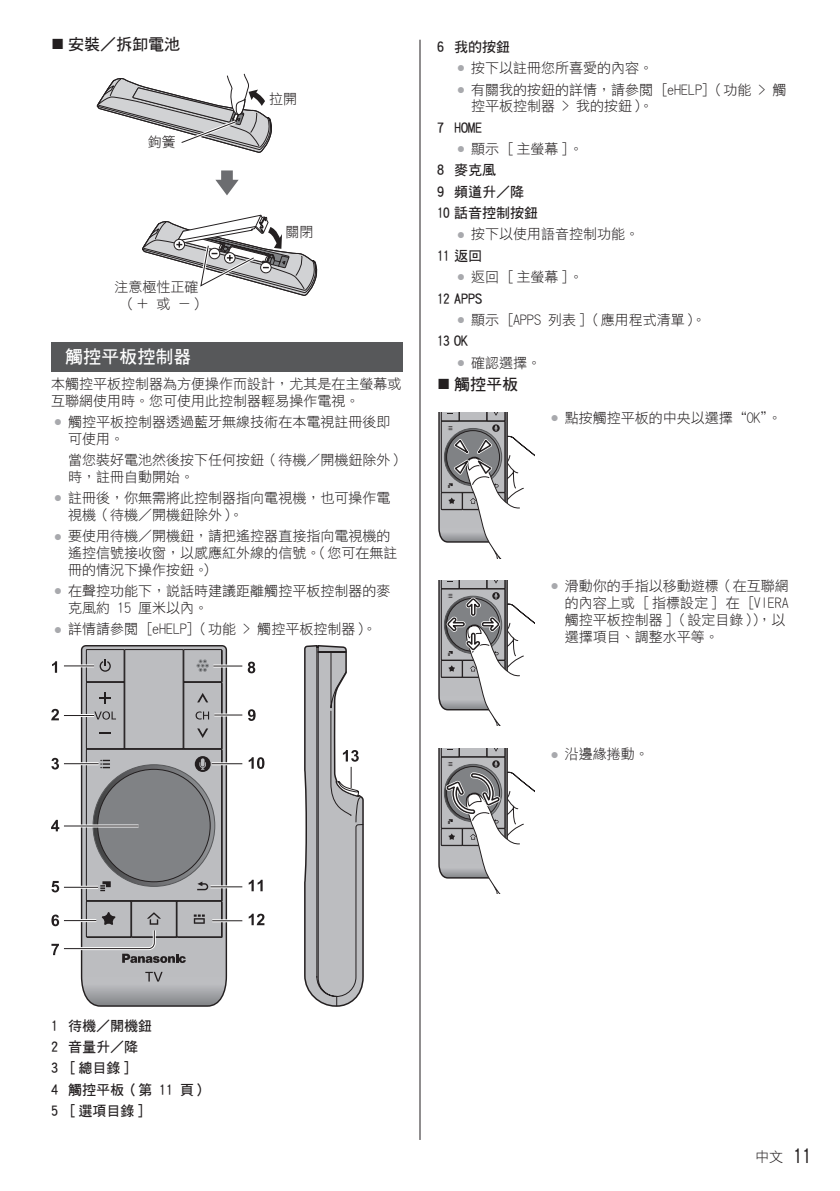
<style>
.page{position:relative;width:840px;height:1191px;background:#fff}
.page>*{position:absolute;margin:0;border:0;box-sizing:border-box;transform-origin:0 0}
.t1{font:18px "DF Hei W7 WIN BF";color:#fff}
.t2{font:16px "DF Hei W7 WIN BF";color:#231f20}
.t3{font:14px/16.8px "DF Hei W3 WIN BF";color:#231f20}
.t4{font:14px/21.4px "DF Hei W7 WIN BF";color:#231f20}
.t5{font:14px "DF Hei W7 WIN BF";color:#231f20;scale:.95 1}
.s1{font-family:"Arial";font-weight:700;font-size:22px}
.s2{font-family:"Arial";color:#a8a9ad}
.s3{font-family:"DF Hei W7 WIN BF";font-size:20px}
</style>
<div class="page">
<hr style="left:419px;top:40px;width:1px;height:1100px;background:#231f20">
<svg style="left:438px;top:412px;width:95px;height:146px"></svg>
<svg style="left:438px;top:580px;width:95px;height:146px"></svg>
<svg style="left:438px;top:748px;width:95px;height:146px"></svg>
<svg style="left:97px;top:73px;width:175px;height:80px"></svg>
<svg style="left:215px;top:170px;width:23px;height:25px"></svg>
<svg style="left:142px;top:214px;width:176px;height:82px"></svg>
<div style="left:51px;top:342px;width:352px;height:30px;background:#57585a"></div>
<svg style="left:80px;top:645px;width:148px;height:362px;background:#a2a2a4"></svg>
<div style="left:177px;top:901px;width:45px;height:37px;border:1px solid #231f20"></div>
<div style="left:86px;top:649px;width:38px;height:32px;background:#bcbdc0"></div>
<div style="left:86px;top:649px;width:38px;height:33px;border:1px solid #231f20"></div>
<div style="left:125px;top:649px;width:58px;height:99px;background:#bcbdc0"></div>
<div style="left:124px;top:649px;width:59px;height:100px;border:1px solid #231f20"></div>
<div style="left:86px;top:749px;width:135px;height:151px;background:#bcbdc0"></div>
<div style="left:86px;top:749px;width:136px;height:152px;border:1px solid #231f20"></div>
<div style="left:86px;top:901px;width:45px;height:35px;background:#bcbdc0"></div>
<div style="left:86px;top:900px;width:45px;height:37px;border:1px solid #231f20"></div>
<div style="left:131px;top:901px;width:45px;height:35px;background:#bcbdc0"></div>
<div style="left:131px;top:900px;width:46px;height:37px;border:1px solid #231f20"></div>
<div style="left:177px;top:901px;width:44px;height:35px;background:#bcbdc0"></div>
<div style="left:176px;top:900px;width:46px;height:37px;border:1px solid #231f20"></div>
<div style="left:86px;top:682px;width:38px;height:66px;background:#bcbdc0"></div>
<div style="left:86px;top:682px;width:38px;height:67px;border:1px solid #231f20"></div>
<div style="left:184px;top:682px;width:37px;height:66px;background:#bcbdc0"></div>
<div style="left:183px;top:682px;width:39px;height:67px;border:1px solid #231f20"></div>
<div style="left:184px;top:649px;width:37px;height:32px;background:#bcbdc0"></div>
<div style="left:183px;top:649px;width:39px;height:33px;border:1px solid #231f20"></div>
<svg style="left:93px;top:764px;width:122px;height:122px;background:#606163"></svg>
<div style="left:98px;top:769px;width:112px;height:112px;background:#808285;border-radius:50%"></div>
<hr style="left:64px;top:664px;width:30px;height:3px;background:#fff">
<hr style="left:64px;top:665px;width:30px;height:1px;background:#231f20">
<hr style="left:64px;top:714px;width:30px;height:3px;background:#fff">
<hr style="left:64px;top:715px;width:30px;height:1px;background:#231f20">
<hr style="left:64px;top:762px;width:34px;height:3px;background:#fff">
<hr style="left:64px;top:763px;width:34px;height:1px;background:#231f20">
<hr style="left:64px;top:885px;width:34px;height:3px;background:#fff">
<hr style="left:64px;top:886px;width:34px;height:1px;background:#231f20">
<hr style="left:64px;top:824px;width:74px;height:3px;background:#fff">
<hr style="left:64px;top:825px;width:74px;height:1px;background:#231f20">
<hr style="left:210px;top:885px;width:32px;height:3px;background:#fff">
<hr style="left:210px;top:886px;width:32px;height:1px;background:#231f20">
<hr style="left:211px;top:762px;width:31px;height:3px;background:#fff">
<hr style="left:211px;top:763px;width:31px;height:1px;background:#231f20">
<hr style="left:212px;top:919px;width:30px;height:3px;background:#fff">
<hr style="left:212px;top:920px;width:30px;height:1px;background:#231f20">
<svg style="left:52px;top:661px;width:5px;height:12px"></svg>
<svg style="left:51px;top:709px;width:8px;height:11px"></svg>
<svg style="left:51px;top:758px;width:8px;height:11px"></svg>
<svg style="left:51px;top:820px;width:8px;height:11px"></svg>
<svg style="left:51px;top:881px;width:8px;height:11px"></svg>
<svg style="left:196px;top:659px;width:59px;height:14px"></svg>
<svg style="left:248px;top:879px;width:14px;height:12px"></svg>
<svg style="left:248px;top:757px;width:16px;height:12px"></svg>
<svg style="left:248px;top:709px;width:7px;height:12px"></svg>
<svg style="left:248px;top:913px;width:16px;height:12px"></svg>
<svg style="left:304px;top:645px;width:60px;height:362px"></svg>
<svg style="left:197px;top:881px;width:11px;height:9px"></svg>
<svg style="left:197px;top:693px;width:11px;height:9px"></svg>
<svg style="left:197px;top:728px;width:11px;height:10px"></svg>
<svg style="left:195px;top:711px;width:47px;height:8px"></svg>
<svg style="left:100px;top:732px;width:11px;height:2px"></svg>
<svg style="left:100px;top:692px;width:11px;height:11px"></svg>
<svg style="left:94px;top:711px;width:22px;height:8px"></svg>
<svg style="left:99px;top:659px;width:12px;height:12px"></svg>
<svg style="left:194px;top:914px;width:11px;height:3px"></svg>
<svg style="left:194px;top:918px;width:11px;height:5px"></svg>
<svg style="left:100px;top:881px;width:11px;height:10px"></svg>
<svg style="left:100px;top:759px;width:10px;height:9px"></svg>
<svg style="left:51px;top:911px;width:135px;height:52px"></svg>
<svg style="left:81px;top:971px;width:145px;height:35px;background:#a8a9ac"></svg>
<svg style="left:195px;top:756px;width:15px;height:16px"></svg>
<p class="t2" style="left:51px;top:36px;width:131px"><span class="s1">■</span> 安裝／拆卸電池</p>
<p class="t3" style="left:148px;top:133px;width:29px">鉤簧</p>
<p class="t3" style="left:114px;top:278px;width:92px;text-align:center">注意極性正確（＋ 或 －）</p>
<p class="t3" style="left:269px;top:91px;width:29px">拉開</p>
<p class="t3" style="left:285px;top:224px;width:29px">關閉</p>
<p class="t1" style="left:65px;top:347px;width:127px">觸控平板控制器</p>
<p class="t3" style="left:51px;top:375px;width:351px">本觸控平板控制器為方便操作而設計，尤其是在主螢幕或互聯網使用時。您可使用此控制器輕易操作電視。</p>
<p class="t3" style="left:68px;top:413px;width:323px;text-indent:-14px"><span class="s2">●</span> 觸控平板控制器透過藍牙無線技術在本電視註冊後即可使用。</p>
<p class="t3" style="left:68px;top:451px;width:337px">當您裝好電池然後按下任何按鈕（待機／開機鈕除外）時，註冊自動開始。</p>
<p class="t3" style="left:68px;top:489px;width:323px;text-indent:-14px"><span class="s2">●</span> 註冊後，你無需將此控制器指向電視機，也可操作電視機（待機／開機鈕除外）。</p>
<p class="t3" style="left:68px;top:527px;width:330px;text-indent:-14px"><span class="s2">●</span> 要使用待機／開機鈕，請把遙控器直接指向電視機的遙控信號接收窗，以感應紅外線的信號。（您可在無註冊的情況下操作按鈕。）</p>
<p class="t3" style="left:68px;top:582px;width:323px;text-indent:-14px"><span class="s2">●</span> 在聲控功能下，說話時建議距離觸控平板控制器的麥克風約 15 厘米以內。</p>
<p class="t3" style="left:54px;top:621px;width:324px"><span class="s2">●</span> 詳情請參閱 [eHELP]（功能 &gt; 觸控平板控制器）。</p>
<p class="t4" style="left:437px;top:36px;width:75px">6 我的按鈕</p>
<p class="t3" style="left:456px;top:60px;width:198px"><span class="s2">●</span> 按下以註冊您所喜愛的內容。</p>
<p class="t3" style="left:471px;top:81px;width:316px;text-indent:-14px"><span class="s2">●</span> 有關我的按鈕的詳情，請參閱 [eHELP]（功能 &gt; 觸控平板控制器 &gt; 我的按鈕）。</p>
<p class="t4" style="left:437px;top:117px;width:47px">7 HOME</p>
<p class="t3" style="left:456px;top:140px;width:128px"><span class="s2">●</span> 顯示 [ 主螢幕 ]。</p>
<p class="t4" style="left:437px;top:159px;width:103px">8 麥克風<br>9 頻道升／降<br>10 話音控制按鈕</p>
<p class="t3" style="left:456px;top:226px;width:184px"><span class="s2">●</span> 按下以使用語音控制功能。</p>
<p class="t5" style="left:437px;top:249px;width:49px">11 返回</p>
<p class="t3" style="left:456px;top:268px;width:128px"><span class="s2">●</span> 返回 [ 主螢幕 ]。</p>
<p class="t5" style="left:437px;top:291px;width:49px">12 APPS</p>
<p class="t3" style="left:456px;top:311px;width:250px"><span class="s2">●</span> 顯示 [APPS 列表 ]（應用程式清單）。</p>
<p class="t5" style="left:437px;top:334px;width:34px">13 OK</p>
<p class="t3" style="left:456px;top:354px;width:86px"><span class="s2">●</span> 確認選擇。</p>
<p class="t2" style="left:437px;top:376px;width:83px"><span class="s1">■</span> 觸控平板</p>
<p class="t3" style="left:550px;top:409px;width:233px"><span class="s2">●</span> 點按觸控平板的中央以選擇“OK＂。</p>
<p class="t3" style="left:564px;top:577px;width:225px;text-indent:-14px"><span class="s2">●</span> 滑動你的手指以移動遊標（在互聯網的內容上或 [ 指標設定 ] 在 [VIERA觸控平板控制器 ]（設定目錄）），以選擇項目、調整水平等。</p>
<p class="t3" style="left:550px;top:745px;width:100px"><span class="s2">●</span> 沿邊緣捲動。</p>
<p class="t4" style="left:51px;top:1014px;width:159px">1 待機／開機鈕<br>2 音量升／降<br>3 [ 總目錄 ]<br>4 觸控平板（第 11 頁）<br>5 [ 選項目錄 ]</p>
<p class="t3" style="left:754px;top:1148px;width:58px">中文 <span class="s3">11</span></p>
</div>
